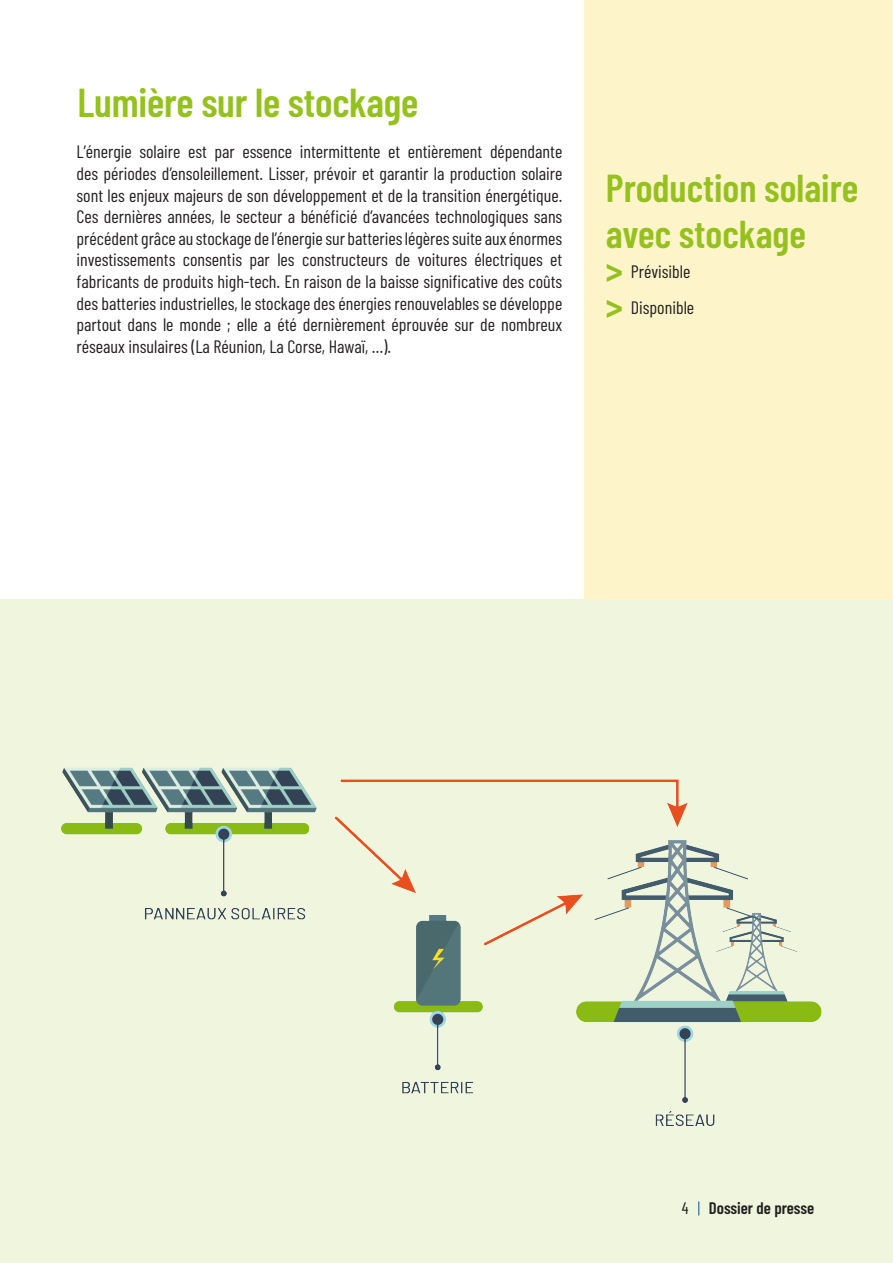
<style>
.page{position:relative;width:893px;height:1263px;background:#fff}
.page>*{position:absolute;margin:0;border:0;box-sizing:border-box;transform-origin:0 0}
.t1{font:600 40.5px "Barlow Condensed";letter-spacing:-.005em;color:#95c11f}
.t2{font:600 39px "Barlow Condensed";color:#95c11f}
.t3{font:18px/21.6px "Barlow Condensed";color:#231f20;text-align:justify}
.t4{font:600 16.8px "Barlow Condensed";color:#231f20}
.t5{font:16.8px "Barlow Condensed";color:#231f20}
.s1{font-weight:600;font-size:39px;color:#95c11f}
</style>
<div class="page">
<div style="left:585px;top:0;width:308px;height:1263px;background:#fdf5c9"></div>
<div style="left:0;top:600px;width:893px;height:663px;background:#eff6dd"></div>
<svg style="left:698px;top:1201px;width:1px;height:14px"></svg>
<img style="left:61px;top:767px;width:761px;height:359px">
<p class="t1" style="left:78px;top:77px;width:342px">Lumière sur le stockage</p>
<p class="t3" style="left:77px;top:141px;width:487px">L’énergie solaire est par essence intermittente et entièrement dépendante des périodes d’ensoleillement. Lisser, prévoir et garantir la production solaire sont les enjeux majeurs de son développement et de la transition énergétique.<br>Ces dernières années, le secteur a bénéficié d’avancées technologiques sans précédent grâce au stockage de l’énergie sur batteries légères suite aux énormes investissements consentis par les constructeurs de voitures électriques et fabricants de produits high-tech. En raison de la baisse significative des coûts des batteries industrielles, le stockage des énergies renouvelables se développe partout dans le monde ; elle a été dernièrement éprouvée sur de nombreux réseaux insulaires (La Réunion, La Corse, Hawaï, …).</p>
<p class="t2" style="left:606px;top:163px;width:254px">Production solaire</p>
<p class="t2" style="left:606px;top:210px;width:202px">avec stockage</p>
<p class="t3" style="left:606px;top:261px;width:86px"><span class="s1">&gt;</span> Prévisible</p>
<p class="t3" style="left:606px;top:297px;width:90px"><span class="s1">&gt;</span> Disponible</p>
<p class="t5" style="left:682px;top:1197px;width:8px">4</p>
<p class="t4" style="left:709px;top:1197px;width:107px">Dossier de presse</p>
</div>
